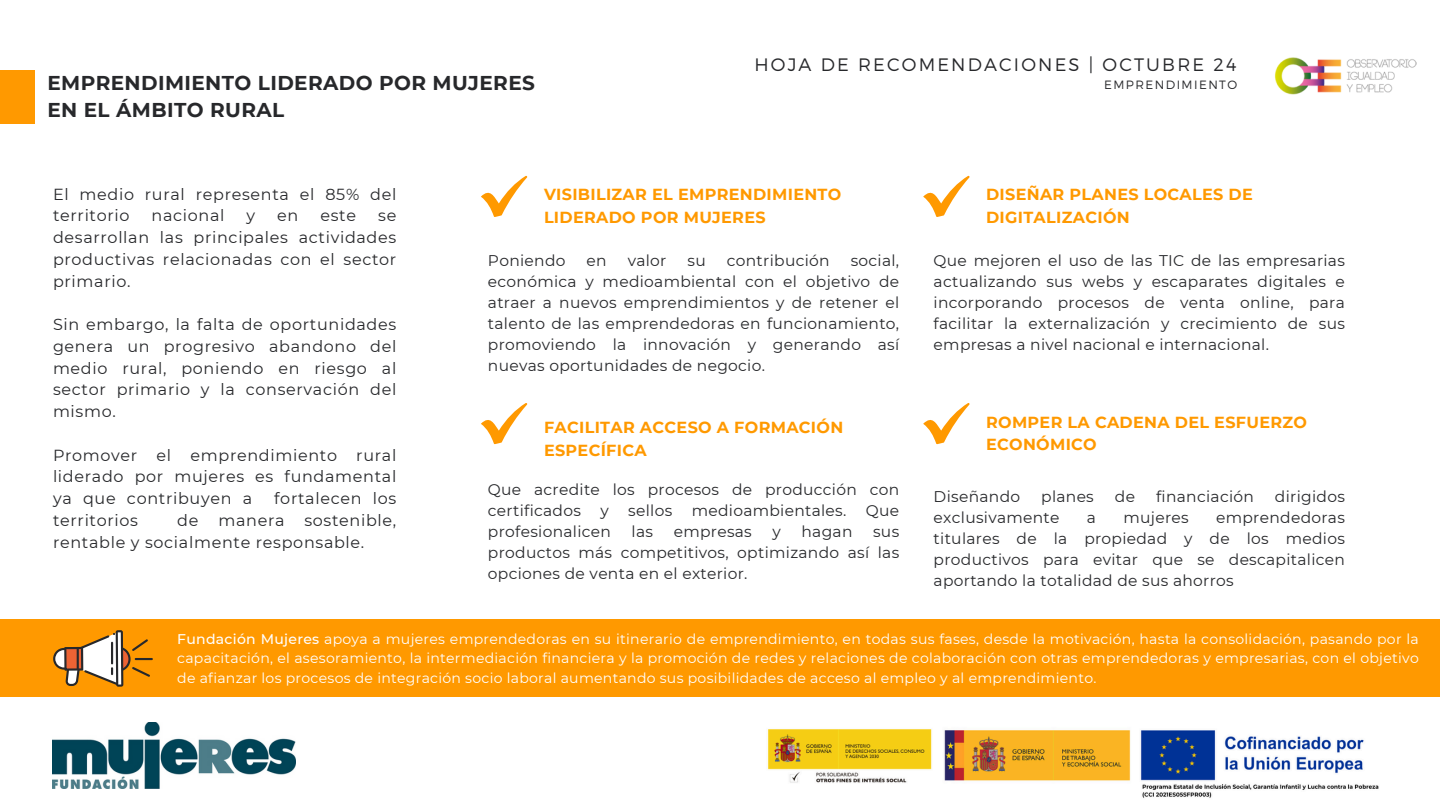
<style>
.page{position:relative;width:1440px;height:810px;background:#fff}
.page>*{position:absolute;margin:0;border:0;box-sizing:border-box;transform-origin:0 0}
.t1{font:700 20px/27.8px "Montserrat";letter-spacing:.02em;color:#27282b}
.t2{font:300 18px "Montserrat";letter-spacing:.12em;color:#27282b}
.t3{font:16px/21.8px "Montserrat";letter-spacing:.04em;color:#27282b;text-align:justify}
.t4{font:700 16px/22.5px "Montserrat";letter-spacing:.02em;color:#f90}
.t5{font:15.5px/21px "Montserrat";letter-spacing:.02em;color:#27282b;text-align:justify}
.t6{font:14px/19.5px "Montserrat";letter-spacing:.02em;color:#fff;text-align:justify}
.t7{font:300 12px "Montserrat";letter-spacing:.12em;color:#27282b}
.s1{font-weight:500}
</style>
<div class="page">
<div style="left:0;top:71px;width:34px;height:53px;background:#f90"></div>
<div style="left:0;top:619px;width:1440px;height:78px;background:#f90"></div>
<svg style="left:53px;top:630px;width:100px;height:56px"></svg>
<hr style="left:77px;top:647px;width:2px;height:23px;background:#27282b">
<svg style="left:481px;top:176px;width:46px;height:41px"></svg>
<svg style="left:481px;top:403px;width:46px;height:41px"></svg>
<svg style="left:923px;top:176px;width:47px;height:41px"></svg>
<svg style="left:923px;top:403px;width:47px;height:41px"></svg>
<img style="left:1274px;top:57px;width:143px;height:38px">
<img style="left:53px;top:722px;width:243px;height:66px">
<img style="left:767px;top:729px;width:612px;height:69px">
<p class="t1" style="left:47px;top:68px;width:489px">EMPRENDIMIENTO LIDERADO POR MUJERES<br>EN EL ÁMBITO RURAL</p>
<h4 class="t2" style="left:754px;top:53px;width:484px">HOJA DE RECOMENDACIONES | OCTUBRE 24</h4>
<p class="t7" style="left:1104px;top:76px;width:134px">EMPRENDIMIENTO</p>
<h2 class="t3" style="left:53px;top:183px;width:345px">El medio rural representa el 85% del territorio</h2>
<h2 class="t3" style="left:152px;top:205px;width:74px">nacional</h2>
<h2 class="t3" style="left:247px;top:205px;width:10px">y</h2>
<h2 class="t3" style="left:277px;top:205px;width:23px">en</h2>
<h2 class="t3" style="left:320px;top:205px;width:37px">este</h2>
<h2 class="t3" style="left:53px;top:205px;width:345px;text-indent:325px">se desarrollan las principales actividades productivas relacionadas con el sector primario.</h2>
<p class="t3" style="left:53px;top:314px;width:345px">Sin embargo, la falta de oportunidades genera un progresivo abandono del medio rural, poniendo en riesgo al sector primario y la conservación del mismo.</p>
<h1 class="t3" style="left:53px;top:444px;width:345px">Promover el emprendimiento rural liderado por mujeres es fundamental ya que contribuyen a</h1>
<h1 class="t3" style="left:274px;top:488px;width:124px">fortalecen los</h1>
<h1 class="t3" style="left:53px;top:509px;width:87px">territorios</h1>
<h1 class="t3" style="left:53px;top:509px;width:345px;text-indent:124px">de manera sostenible, rentable y socialmente responsable.</h1>
<h4 class="t4" style="left:544px;top:183px;width:299px">VISIBILIZAR EL EMPRENDIMIENTO<br>LIDERADO POR MUJERES</h4>
<h4 class="t5" style="left:488px;top:250px;width:413px;text-indent:363px">social, económica y medioambiental con el objetivo de atraer a nuevos emprendimientos y de retener el talento de las emprendedoras en funcionamiento, promoviendo la innovación y generando así nuevas oportunidades de negocio.</h4>
<h4 class="t5" style="left:488px;top:250px;width:79px">Poniendo</h4>
<h4 class="t5" style="left:587px;top:250px;width:22px">en</h4>
<h4 class="t5" style="left:628px;top:250px;width:40px">valor</h4>
<h4 class="t5" style="left:688px;top:250px;width:20px">su</h4>
<h4 class="t5" style="left:727px;top:250px;width:104px">contribución</h4>
<p class="t4" style="left:544px;top:416px;width:301px">FACILITAR ACCESO A FORMACIÓN<br>ESPECÍFICA</p>
<h4 class="t5" style="left:488px;top:479px;width:413px">Que acredite los procesos de producción con certificados</h4>
<h4 class="t5" style="left:600px;top:500px;width:10px">y</h4>
<h4 class="t5" style="left:628px;top:500px;width:46px">sellos</h4>
<h4 class="t5" style="left:692px;top:500px;width:156px">medioambientales.</h4>
<h4 class="t5" style="left:866px;top:500px;width:35px">Que</h4>
<h4 class="t5" style="left:488px;top:521px;width:125px">profesionalicen</h4>
<h4 class="t5" style="left:632px;top:521px;width:23px">las</h4>
<h4 class="t5" style="left:674px;top:521px;width:80px">empresas</h4>
<h4 class="t5" style="left:772px;top:521px;width:10px">y</h4>
<h4 class="t5" style="left:801px;top:521px;width:53px">hagan</h4>
<h4 class="t5" style="left:488px;top:521px;width:413px;text-indent:385px">sus productos más competitivos, optimizando así las opciones de venta en el exterior.</h4>
<h3 class="t4" style="left:986px;top:183px;width:268px">DISEÑAR PLANES LOCALES DE<br>DIGITALIZACIÓN</h3>
<h3 class="t5" style="left:934px;top:250px;width:413px">Que mejoren el uso de las TIC de las empresarias actualizando sus webs y escaparates digitales e incorporando procesos de venta online, para facilitar la externalización y crecimiento de sus empresas a nivel nacional e internacional.</h3>
<h4 class="t4" style="left:986px;top:411px;width:322px">ROMPER LA CADENA DEL ESFUERZO<br>ECONÓMICO</h4>
<p class="t5" style="left:934px;top:485px;width:88px">Diseñando</p>
<p class="t5" style="left:1041px;top:485px;width:54px">planes</p>
<p class="t5" style="left:1115px;top:485px;width:22px">de</p>
<p class="t5" style="left:1156px;top:485px;width:99px">financiación</p>
<p class="t5" style="left:1275px;top:485px;width:71px">dirigidos</p>
<p class="t5" style="left:934px;top:506px;width:127px">exclusivamente</p>
<p class="t5" style="left:1087px;top:506px;width:11px">a</p>
<p class="t5" style="left:1123px;top:506px;width:67px">mujeres</p>
<p class="t5" style="left:934px;top:506px;width:413px;text-indent:283px">emprendedoras titulares de la propiedad y de los medios productivos para evitar que se descapitalicen aportando la totalidad de sus ahorros</p>
<h3 class="t6" style="left:177px;top:629px;width:1243px"><span class="s1">Fundación Mujeres</span> apoya a mujeres emprendedoras en su itinerario de emprendimiento, en todas sus fases, desde la motivación, hasta la consolidación, pasando por la capacitación, el asesoramiento, la intermediación financiera y la promoción de redes y relaciones de colaboración con otras emprendedoras y empresarias, con el objetivo de afianzar los procesos de integración socio laboral aumentando sus posibilidades de acceso al empleo y al emprendimiento.</h3>
</div>
